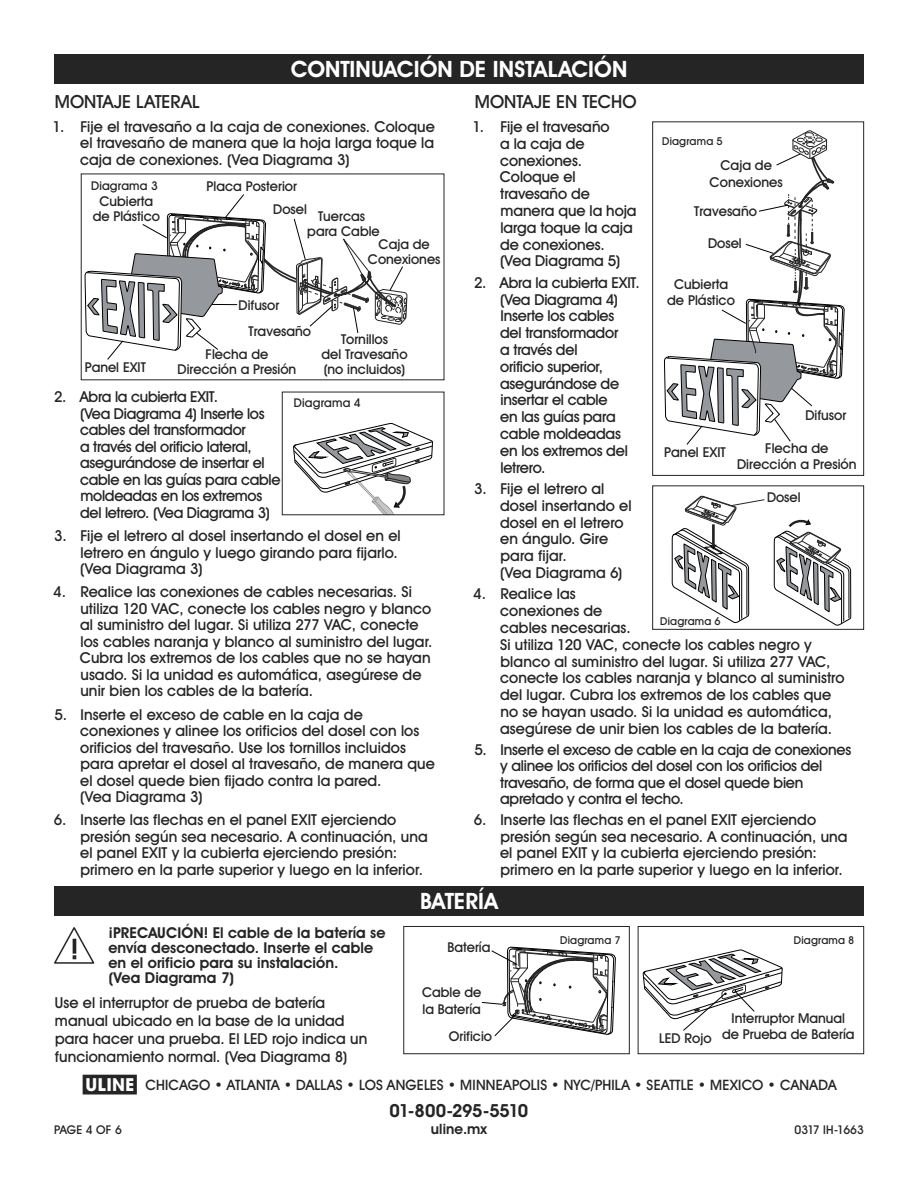
<style>
.page{position:relative;width:918px;height:1188px;background:#fff}
.page>*{position:absolute;margin:0;border:0;box-sizing:border-box;transform-origin:0 0}
.t1{font:700 22.5px "Uline Two Knine";letter-spacing:.005em;color:#fff}
.t2{font:18px "Uline Two Knine";letter-spacing:.005em;color:#252525}
.t3{font:700 18px "Uline Two Knine";letter-spacing:-.025em;color:#252525}
.t4{font:15px/16.5px "Uline Two Knine";letter-spacing:.005em;color:#252525}
.t5{font:15px/16.8px "Uline Two Knine";letter-spacing:-.015em;color:#252525}
.t6{font:15px/16.5px "Uline Two Knine";letter-spacing:-.02em;color:#252525}
.t7{font:700 15px/15px "Uline Two Knine";letter-spacing:.005em;color:#252525}
.t8{font:14.25px "Uline Two Knine";letter-spacing:.01em;color:#252525}
.t9{font:700 14.25px "Uline Two Knine";letter-spacing:.01em;color:#252525}
.t10{font:13.65px/16.4px "Uline Two Knine";color:#252525;text-align:center}
.t11{font:13.5px/15px "Uline Two Knine";color:#252525;text-align:center}
.t12{font:12px "Uline Two Knine";letter-spacing:.015em;color:#252525}
.t13{font:10.8px "Uline Two Knine";letter-spacing:.02em;color:#252525}
.s1{font-size:18px}
</style>
<div class="page">
<svg style="left:54px;top:927px;width:40px;height:37px"></svg>
<svg style="left:85px;top:194px;width:322px;height:166px"></svg>
<div style="left:54px;top:54px;width:810px;height:30px;background:#252525"></div>
<div style="left:54px;top:886px;width:810px;height:30px;background:#252525"></div>
<svg style="left:293px;top:422px;width:140px;height:91px"></svg>
<svg style="left:664px;top:130px;width:181px;height:315px"></svg>
<div style="left:652px;top:121px;width:212px;height:355px;border:1px solid #252525"></div>
<svg style="left:774px;top:519px;width:77px;height:107px"></svg>
<svg style="left:672px;top:495px;width:93px;height:129px"></svg>
<div style="left:652px;top:486px;width:212px;height:144px;border:1px solid #252525"></div>
<svg style="left:481px;top:946px;width:135px;height:91px"></svg>
<div style="left:403px;top:926px;width:227px;height:128px;border:1px solid #252525"></div>
<svg style="left:643px;top:949px;width:140px;height:82px"></svg>
<div style="left:638px;top:926px;width:226px;height:128px;border:1px solid #252525"></div>
<h1 class="t1" style="left:291px;top:56px;width:338px">CONTINUACIÓN DE INSTALACIÓN</h1>
<p class="t2" style="left:55px;top:91px;width:146px">MONTAJE LATERAL</p>
<p class="t4" style="left:80px;top:118px;width:356px;text-align:justify;text-indent:-28px">1. Fije el travesaño a la caja de conexiones. Coloque el travesaño de manera que la hoja larga toque la caja de conexiones. (Vea Diagrama 3)</p>
<p class="t12" style="left:91px;top:178px;width:68px">Diagrama 3</p>
<p class="t11" style="left:93px;top:193px;width:69px">Cubierta de Plástico</p>
<p class="t11" style="left:85px;top:360px;width:63px">Panel EXIT</p>
<p class="t11" style="left:207px;top:179px;width:92px">Placa Posterior</p>
<p class="t11" style="left:273px;top:202px;width:35px">Dosel</p>
<p class="t11" style="left:307px;top:209px;width:74px">Tuercas para Cable</p>
<p class="t11" style="left:368px;top:237px;width:74px">Caja de<br>Conexiones</p>
<p class="t11" style="left:239px;top:297px;width:42px">Difusor</p>
<p class="t11" style="left:249px;top:323px;width:64px">Travesaño</p>
<p class="t11" style="left:178px;top:347px;width:120px">Flecha de<br>Dirección a Presión</p>
<p class="t11" style="left:321px;top:332px;width:88px">Tornillos<br>del Travesaño (no incluidos)</p>
<p class="t6" style="left:80px;top:389px;width:202px;text-indent:-26px">2. Abra la cubierta EXIT.<br>(Vea Diagrama 4) Inserte los cables del transformador<br>a través del orificio lateral, asegurándose de insertar el cable en las guías para cable moldeadas en los extremos del letrero. (Vea Diagrama 3)</p>
<p class="t4" style="left:80px;top:527px;width:322px;text-indent:-26px">3. Fije el letrero al dosel insertando el dosel en el letrero en ángulo y luego girando para fijarlo. (Vea Diagrama 3)</p>
<p class="t4" style="left:80px;top:584px;width:354px;text-indent:-27px">4. Realice las conexiones de cables necesarias. Si utiliza 120 VAC, conecte los cables negro y blanco al suministro del lugar. Si utiliza 277 VAC, conecte los cables naranja y blanco al suministro del lugar.<br>Cubra los extremos de los cables que no se hayan usado. Si la unidad es automática, asegúrese de unir bien los cables de la batería.</p>
<p class="t4" style="left:80px;top:706px;width:356px;text-indent:-26px">5. Inserte el exceso de cable en la caja de conexiones y alinee los orificios del dosel con los orificios del travesaño. Use los tornillos incluidos para apretar el dosel al travesaño, de manera que el dosel quede bien fijado contra la pared.<br>(Vea Diagrama 3)</p>
<p class="t4" style="left:80px;top:812px;width:349px;text-indent:-26px">6. Inserte las flechas en el panel EXIT ejerciendo presión según sea necesario. A continuación, una el panel EXIT y la cubierta ejerciendo presión: primero en la parte superior y luego en la inferior.</p>
<p class="t12" style="left:294px;top:396px;width:68px">Diagrama 4</p>
<p class="t2" style="left:475px;top:91px;width:163px">MONTAJE EN TECHO</p>
<p class="t4" style="left:500px;top:118px;width:138px;text-indent:-27px">1. Fije el travesaño<br>a la caja de conexiones.<br>Coloque el travesaño de manera que la hoja larga toque la caja de conexiones. (Vea Diagrama 5)</p>
<p class="t5" style="left:500px;top:274px;width:141px;text-indent:-26px">2. Abra la cubierta EXIT. (Vea Diagrama 4)<br>Inserte los cables<br>del transformador<br>a través del<br>orificio superior, asegurándose de insertar el cable<br>en las guías para cable moldeadas en los extremos del letrero.</p>
<p class="t4" style="left:500px;top:480px;width:133px;text-indent:-26px">3. Fije el letrero al dosel insertando el dosel en el letrero en ángulo. Gire para fijar.<br>(Vea Diagrama 6)</p>
<p class="t4" style="left:500px;top:585px;width:346px;text-indent:-27px">4. Realice las<br>conexiones de<br>cables necesarias.<br>Si utiliza 120 VAC, conecte los cables negro y blanco al suministro del lugar. Si utiliza 277 VAC, conecte los cables naranja y blanco al suministro del lugar. Cubra los extremos de los cables que no se hayan usado. Si la unidad es automática, asegúrese de unir bien los cables de la batería.</p>
<p class="t5" style="left:500px;top:741px;width:353px;text-indent:-26px">5. Inserte el exceso de cable en la caja de conexiones y alinee los orificios del dosel con los orificios del travesaño, de forma que el dosel quede bien apretado y contra el techo.</p>
<p class="t4" style="left:500px;top:812px;width:349px;text-indent:-26px">6. Inserte las flechas en el panel EXIT ejerciendo presión según sea necesario. A continuación, una el panel EXIT y la cubierta ejerciendo presión: primero en la parte superior y luego en la inferior.</p>
<p class="t13" style="left:662px;top:135px;width:62px">Diagrama 5</p>
<p class="t10" style="left:710px;top:157px;width:75px">Caja de<br>Conexiones</p>
<p class="t10" style="left:694px;top:203px;width:64px">Travesaño</p>
<p class="t10" style="left:708px;top:235px;width:35px">Dosel</p>
<p class="t10" style="left:667px;top:276px;width:69px">Cubierta de Plástico</p>
<p class="t10" style="left:805px;top:407px;width:42px">Difusor</p>
<p class="t10" style="left:737px;top:440px;width:121px">Flecha de<br>Dirección a Presión</p>
<p class="t10" style="left:664px;top:444px;width:63px">Panel EXIT</p>
<p class="t11" style="left:767px;top:489px;width:35px">Dosel</p>
<p class="t13" style="left:660px;top:614px;width:62px">Diagrama 6</p>
<h1 class="t1" style="left:420px;top:887px;width:79px">BATERÍA</h1>
<p class="t7" style="left:108px;top:925px;width:279px">¡PRECAUCIÓN! El cable de la batería se envía desconectado. Inserte el cable en el orificio para su instalación.<br>(Vea Diagrama 7)</p>
<p class="t4" style="left:55px;top:993px;width:314px;line-height:18px">Use el interruptor de prueba de batería manual ubicado en la base de la unidad para hacer una prueba. El LED rojo indica un funcionamiento normal. (Vea Diagrama 8)</p>
<p class="t13" style="left:560px;top:933px;width:62px">Diagrama 7</p>
<p class="t13" style="left:794px;top:933px;width:62px">Diagrama 8</p>
<p class="t11" style="left:447px;top:939px;width:44px">Batería</p>
<p class="t11" style="left:422px;top:984px;width:61px;line-height:16.2px;text-align:left">Cable de la Batería</p>
<p class="t11" style="left:449px;top:1029px;width:45px">Orificio</p>
<p class="t11" style="left:722px;top:1010px;width:134px;line-height:16.2px">Interruptor Manual de Prueba de Batería</p>
<p class="t8" style="left:83px;top:1076px;width:755px"><span class="s1">π</span> CHICAGO • ATLANTA • DALLAS • LOS ANGELES • MINNEAPOLIS • NYC/PHILA • SEATTLE • MEXICO • CANADA</p>
<p class="t3" style="left:390px;top:1099px;width:140px">01-800-295-5510</p>
<p class="t9" style="left:431px;top:1120px;width:58px">uline.mx</p>
<p class="t11" style="left:659px;top:1030px;width:54px">LED Rojo</p>
<p class="t12" style="left:54px;top:1122px;width:69px">PAGE 4 OF 6</p>
<p class="t12" style="left:794px;top:1122px;width:71px">0317 IH-1663</p>
</div>
